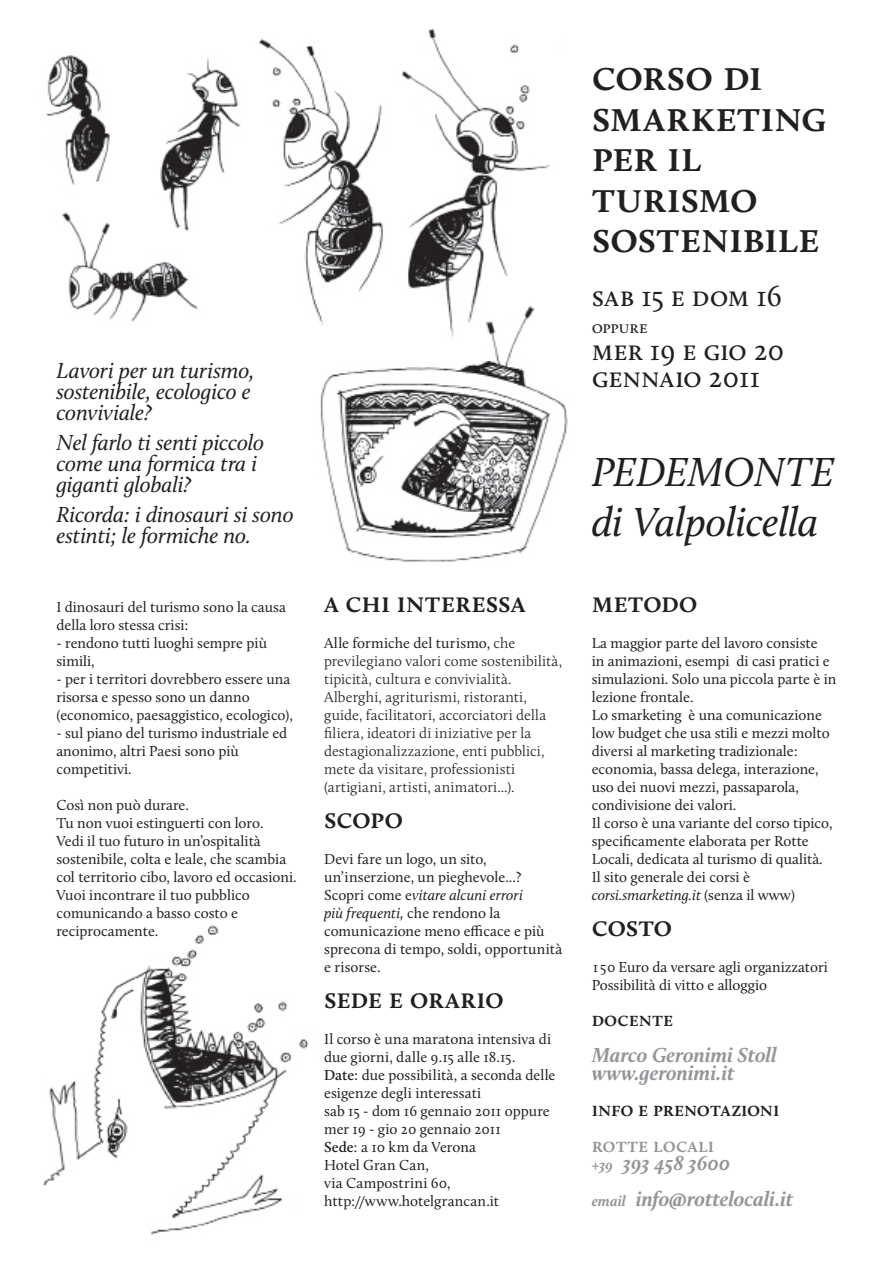
<style>
.page{position:relative;width:893px;height:1263px;background:#fff}
.page>*{position:absolute;margin:0;border:0;box-sizing:border-box;transform-origin:0 0}
.t1{font:600 45px/40.5px "Calluna";letter-spacing:-.005em;color:#231f20}
.t2{font:italic 42px/50.4px "Calluna";letter-spacing:-.015em;color:#231f20}
.t3{font:600 30px "Calluna";letter-spacing:-.005em;color:#231f20}
.t4{font:30px/27px "Calluna";letter-spacing:-.005em;color:#231f20}
.t5{font:italic 22.5px/21px "Calluna";letter-spacing:-.01em;color:#231f20}
.t6{font:italic 700 21px/18px "Calluna";letter-spacing:-.01em;color:#939598}
.t7{font:600 21px "Calluna";color:#231f20}
.t8{font:600 21px/18px "Calluna";letter-spacing:.015em;color:#939598}
.t9{font:18px "Calluna";letter-spacing:-.005em;color:#231f20}
.t10{font:15px/18px "Calluna";color:#231f20}
.t11{font:300 15px/18px "Calluna";letter-spacing:.01em;color:#231f20}
.s1{font-weight:400}
.s2{font-style:italic}
.s3{font-weight:600}
.s4{font-weight:700;font-style:italic;font-size:15px}
.s5{font-weight:700;font-style:italic}
.s6{font-size:15px}
</style>
<div class="page">
<img style="left:43px;top:925px;width:266px;height:310px">
<img style="left:46px;top:28px;width:504px;height:294px">
<img style="left:306px;top:302px;width:262px;height:260px">
<h3 class="t5" style="left:56px;top:360px;width:199px">Lavori per un turismo, sostenibile, ecologico e conviviale?</h3>
<h3 class="t5" style="left:56px;top:432px;width:209px">Nel farlo ti senti piccolo come una formica tra i giganti globali?</h3>
<h3 class="t5" style="left:56px;top:504px;width:239px">Ricorda: i dinosauri si sono estinti; le formiche no.</h3>
<p class="t10" style="left:56px;top:598px;width:231px">I dinosauri del turismo sono la causa della loro stessa crisi:</p>
<p class="t10" style="left:56px;top:634px;width:212px">- rendono tutti luoghi sempre più simili,</p>
<p class="t10" style="left:56px;top:670px;width:238px">- per i territori dovrebbero essere una risorsa e spesso sono un danno (economico, paesaggistico, ecologico),</p>
<p class="t10" style="left:56px;top:724px;width:232px">- sul piano del turismo industriale ed anonimo, altri Paesi sono più competitivi.</p>
<p class="t10" style="left:56px;top:796px;width:242px">Così non può durare.<br>Tu non vuoi estinguerti con loro.<br>Vedi il tuo futuro in un’ospitalità sostenibile, colta e leale, che scambia col territorio cibo, lavoro ed occasioni.<br>Vuoi incontrare il tuo pubblico comunicando a basso costo e reciprocamente.</p>
<h3 class="t3" style="left:324px;top:584px;width:203px">A chi interessa</h3>
<p class="t11" style="left:324px;top:634px;width:240px"><span class="s1">Alle formiche del turismo,</span> che previlegiano valori come sostenibilità, tipicità, cultura e convivialità.<br>Alberghi, agriturismi, ristoranti, guide, facilitatori, accorciatori della filiera, ideatori di iniziative per la destagionalizzazione, enti pubblici, mete da visitare, professionisti (artigiani, artisti, animatori...).</p>
<h3 class="t3" style="left:324px;top:800px;width:81px">Scopo</h3>
<p class="t10" style="left:324px;top:850px;width:240px">Devi fare un logo, un sito, un’inserzione, un pieghevole...?<br>Scopri come e<span class="s2">vitare alcuni errori<br>più frequenti,</span> che rendono la comunicazione meno efficace e più sprecona di tempo, soldi, opportunità e risorse.</p>
<h3 class="t3" style="left:324px;top:980px;width:15px">SEDE</h3>
<h3 class="t3" style="left:389px;top:980px;width:38px">E ORARIO</h3>
<p class="t10" style="left:324px;top:1030px;width:233px">Il corso è una maratona intensiva di due giorni, dalle 9.15 alle 18.15.<br><span class="s3">Date</span>: due possibilità, a seconda delle esigenze degli interessati<br>sab 15 - dom 16 gennaio 2011 oppure mer 19 - gio 20 gennaio 2011<br><span class="s3">Sede</span>: a 10 km da Verona<br>Hotel Gran Can,<br>via Campostrini 60, http://www.hotelgrancan.it</p>
<h1 class="t1" style="left:592px;top:54px;width:236px">Corso di smarketing<br>PER IL<br>TURISMO<br>SOSTENI</h1>
<h1 class="t1" style="left:743px;top:216px;width:75px">BILE</h1>
<h3 class="t4" style="left:592px;top:282px;width:192px">sab 15 e dom 16</h3>
<p class="t9" style="left:592px;top:316px;width:58px">oppure</p>
<h3 class="t4" style="left:592px;top:336px;width:194px">mer 19 e gio 20<br>Gennaio 2011</h3>
<h2 class="t2" style="left:592px;top:446px;width:244px">PEDEMONTE di Valpolicella</h2>
<h3 class="t3" style="left:592px;top:584px;width:108px">Metodo</h3>
<p class="t10" style="left:592px;top:634px;width:246px">La maggior parte del lavoro consiste<br>in animazioni, esempi di casi pratici e simulazioni. Solo una piccola parte è in lezione frontale.<br>Lo smarketing è una comunicazione low budget che usa stili e mezzi molto diversi al marketing tradizionale: economia, bassa delega, interazione, uso dei nuovi mezzi, passaparola, condivisione dei valori.<br>Il corso è una variante del corso tipico, specificamente elaborata per Rotte Locali, dedicata al turismo di qualità.<br>Il sito generale dei corsi è <span class="s2">corsi.smarketing.it</span> (senza il www)</p>
<h3 class="t3" style="left:592px;top:908px;width:82px">Costo</h3>
<p class="t10" style="left:592px;top:958px;width:238px">150 Euro da versare agli organizzatori<br>Possibilità di vitto e alloggio</p>
<h3 class="t7" style="left:592px;top:1006px;width:83px">docente</h3>
<h3 class="t6" style="left:592px;top:1046px;width:186px">Marco Geronimi Stoll www.geronimi.it</h3>
<h3 class="t7" style="left:592px;top:1096px;width:189px">Info e prenotazioni</h3>
<h3 class="t8" style="left:592px;top:1136px;width:140px">Rotte locali <span class="s4">+39</span> <span class="s5">393 458 3600</span></h3>
<h3 class="t6" style="left:592px;top:1190px;width:203px"><span class="s6">email</span> info@rottelocali.it</h3>
</div>
